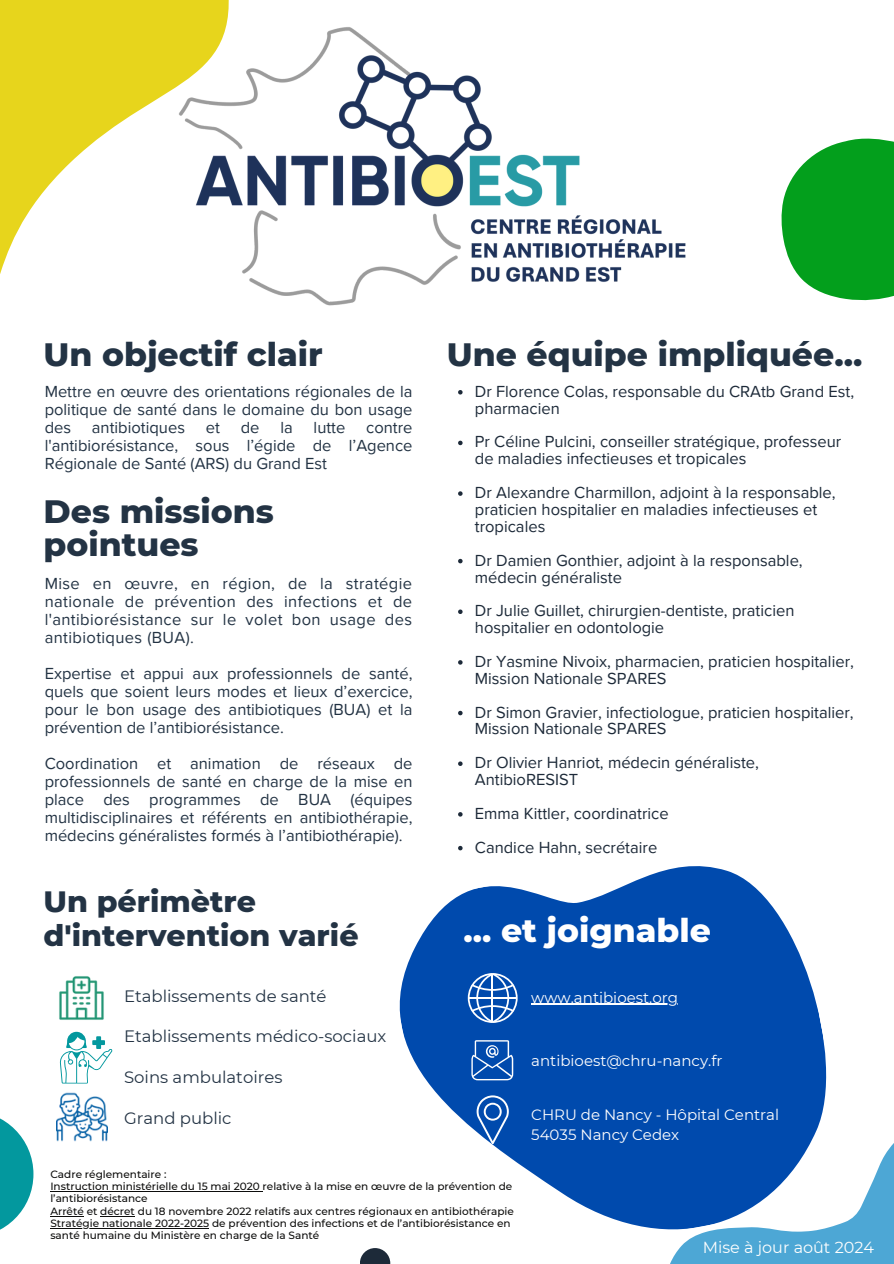
<style>
.page{position:relative;width:894px;height:1264px;background:#fff}
.page>*{position:absolute;margin:0;border:0;box-sizing:border-box;transform-origin:0 0}
.t1{font:800 33px/32.7px "Montserrat";color:#233344}
.t2{font:800 33px "Montserrat";color:#fff}
.t3{font:800 30px/33.8px "Montserrat";color:#233344}
.t4{font:16.5px/18px "Proxima Nova";color:#233344;text-align:justify}
.t5{font:16.5px/16.8px "Proxima Nova";color:#1d2a39}
.t6{font:16.5px "Montserrat";color:#233344}
.t7{font:16.05px "Montserrat";color:#fefefe}
.t8{font:15px/19.2px "Montserrat";color:#fff}
.t9{font:500 10.5px/12.3px "Montserrat";color:#0d0d0c}
</style>
<div class="page">
<svg style="left:360px;top:1248px;width:30px;height:15px"></svg>
<svg style="left:379px;top:846px;width:448px;height:411px;fill:#004aad"></svg>
<svg style="left:669px;top:1142px;width:224px;height:121px"></svg>
<svg style="left:476px;top:1095px;width:32px;height:48px"></svg>
<img style="left:59px;top:976px;width:45px;height:44px">
<img style="left:57px;top:1092px;width:51px;height:50px">
<svg style="left:60px;top:1031px;width:52px;height:52px"></svg>
<svg style="left:467px;top:973px;width:50px;height:49px"></svg>
<hr style="left:491px;top:974px;width:2px;height:47px;background:#fff">
<svg style="left:471px;top:1040px;width:42px;height:40px;background:#3872bf"></svg>
<svg style="left:0;top:0;width:228px;height:274px;fill:#e7d51c"></svg>
<div style="left:781px;top:138px;width:112px;height:162px;background:#039f1c"></div>
<svg style="left:0;top:1118px;width:33px;height:112px;fill:#03989e"></svg>
<svg style="left:458px;top:390px;width:4px;height:4px"></svg>
<svg style="left:458px;top:440px;width:4px;height:5px"></svg>
<svg style="left:458px;top:491px;width:4px;height:5px"></svg>
<svg style="left:458px;top:559px;width:4px;height:4px"></svg>
<svg style="left:458px;top:609px;width:4px;height:5px"></svg>
<svg style="left:458px;top:660px;width:4px;height:4px"></svg>
<svg style="left:458px;top:710px;width:4px;height:5px"></svg>
<svg style="left:458px;top:761px;width:4px;height:5px"></svg>
<svg style="left:458px;top:812px;width:4px;height:4px"></svg>
<svg style="left:458px;top:845px;width:4px;height:5px"></svg>
<hr style="left:531px;top:1003px;width:147px;height:1px;background:#fff">
<hr style="left:50px;top:1191px;width:212px;height:1px;background:#0d0d0c">
<hr style="left:50px;top:1215px;width:34px;height:1px;background:#0d0d0c">
<hr style="left:100px;top:1215px;width:35px;height:1px;background:#0d0d0c">
<hr style="left:50px;top:1227px;width:159px;height:1px;background:#0d0d0c">
<img style="left:149px;top:10px;width:537px;height:296px">
<h2 class="t1" style="left:43px;top:338px;width:280px">Un objectif clair</h2>
<h2 class="t4" style="left:45px;top:382px;width:369px">Mettre en œuvre des orientations régionales de la politique de santé dans le domaine du bon usage des</h2>
<h2 class="t4" style="left:92px;top:418px;width:95px">antibiotiques</h2>
<h2 class="t4" style="left:206px;top:418px;width:16px">et</h2>
<h2 class="t4" style="left:241px;top:418px;width:20px">de</h2>
<h2 class="t4" style="left:280px;top:418px;width:14px">la</h2>
<h2 class="t4" style="left:313px;top:418px;width:33px">lutte</h2>
<h2 class="t4" style="left:45px;top:418px;width:369px;text-indent:321px">contre l'antibiorésistance, sous l’égide de l’Agence Régionale de Santé (ARS) du Grand Est</h2>
<p class="t1" style="left:43px;top:495px;width:232px">Des missions pointues</p>
<h2 class="t4" style="left:45px;top:575px;width:369px">Mise en œuvre, en région, de la stratégie nationale de prévention des infections et de l'antibiorésistance sur le volet bon usage des antibiotiques (BUA).</h2>
<h1 class="t4" style="left:45px;top:665px;width:369px">Expertise et appui aux professionnels de santé, quels que soient leurs modes et lieux d’exercice, pour le bon usage des antibiotiques (BUA) et la prévention de l’antibiorésistance.</h1>
<p class="t4" style="left:45px;top:755px;width:369px">Coordination et animation de réseaux de professionnels de santé en charge de la mise en place des programmes de BUA (équipes multidisciplinaires et référents en antibiothérapie, médecins généralistes formés à l’antibiothérapie).</p>
<p class="t3" style="left:43px;top:884px;width:316px">Un périmètre d'intervention varié</p>
<h1 class="t6" style="left:124px;top:985px;width:204px">Etablissements de santé</h1>
<h1 class="t6" style="left:124px;top:1026px;width:264px">Etablissements médico-sociaux</h1>
<h1 class="t6" style="left:124px;top:1066px;width:160px">Soins ambulatoires</h1>
<h1 class="t6" style="left:124px;top:1107px;width:109px">Grand public</h1>
<h2 class="t1" style="left:446px;top:338px;width:417px">Une équipe impliquée...</h2>
<h2 class="t5" style="left:474px;top:383px;width:380px">Dr Florence Colas, responsable du CRAtb Grand Est, pharmacien</h2>
<p class="t5" style="left:474px;top:434px;width:368px">Pr Céline Pulcini, conseiller stratégique, professeur de maladies infectieuses et tropicales</p>
<p class="t5" style="left:474px;top:484px;width:362px">Dr Alexandre Charmillon, adjoint à la responsable, praticien hospitalier en maladies infectieuses et tropicales</p>
<p class="t5" style="left:474px;top:552px;width:329px">Dr Damien Gonthier, adjoint à la responsable, médecin généraliste</p>
<p class="t5" style="left:474px;top:602px;width:321px">Dr Julie Guillet, chirurgien-dentiste, praticien hospitalier en odontologie</p>
<p class="t5" style="left:474px;top:653px;width:380px">Dr Yasmine Nivoix, pharmacien, praticien hospitalier,<br>Mission Nationale SPARES</p>
<p class="t5" style="left:474px;top:704px;width:380px">Dr Simon Gravier, infectiologue, praticien hospitalier,<br>Mission Nationale SPARES</p>
<p class="t5" style="left:474px;top:754px;width:285px">Dr Olivier Hanriot, médecin généraliste,<br>AntibioRESIST</p>
<p class="t5" style="left:474px;top:805px;width:195px">Emma Kittler, coordinatrice</p>
<p class="t5" style="left:474px;top:839px;width:184px">Candice Hahn, secrétaire</p>
<h2 class="t2" style="left:463px;top:909px;width:249px">... et joignable</h2>
<p class="t8" style="left:531px;top:987px;width:148px">www.antibioest.org</p>
<h1 class="t8" style="left:531px;top:1051px;width:193px">antibioest@chru-nancy.fr</h1>
<h2 class="t8" style="left:531px;top:1105px;width:249px">CHRU de Nancy - Hôpital Central<br>54035 Nancy Cedex</h2>
<h1 class="t9" style="left:50px;top:1167px;width:118px">Cadre réglementaire :</h1>
<p class="t9" style="left:50px;top:1180px;width:463px">Instruction ministérielle du 15 mai 2020 relative à la mise en œuvre de la prévention de l’antibiorésistance</p>
<h2 class="t9" style="left:50px;top:1204px;width:465px">Arrêté et décret du 18 novembre 2022 relatifs aux centres régionaux en antibiothérapie</h2>
<p class="t9" style="left:50px;top:1216px;width:461px">Stratégie nationale 2022-2025 de prévention des infections et de l’antibiorésistance en santé humaine du Ministère en charge de la Santé</p>
<p class="t7" style="left:702px;top:1236px;width:173px">Mise à jour août 2024</p>
</div>
